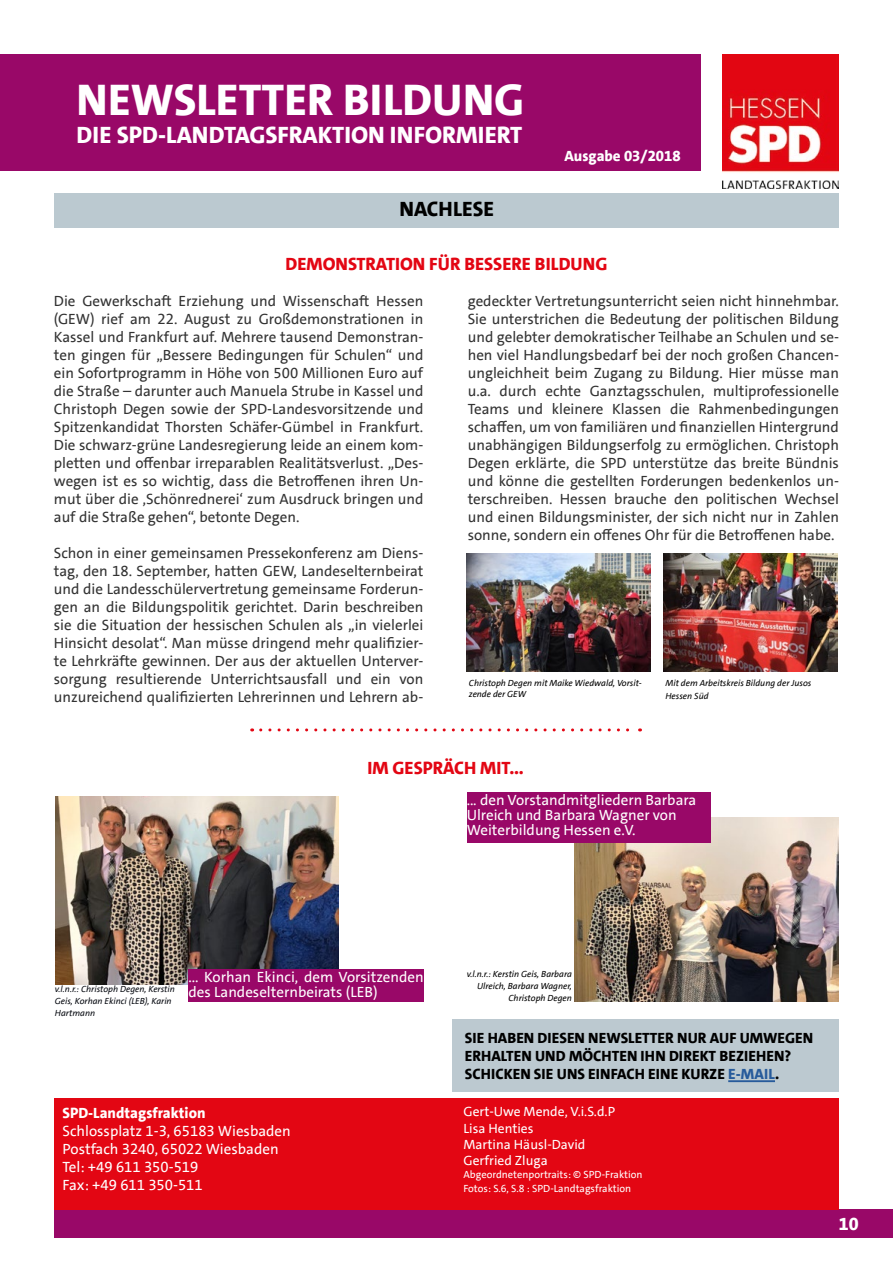
<style>
.page{position:relative;width:893px;height:1263px;background:#fff}
.page>*{position:absolute;margin:0;border:0;box-sizing:border-box;transform-origin:0 0}
.t1{font:800 45px "SPD The Sans Versal";color:#fff}
.t2{font:800 24px "SPD The Sans Versal";color:#fff}
.t3{font:800 21px "SPD The Sans";color:#000}
.t4{font:800 18px "SPD The Sans Versal";color:#e30613}
.t5{font:800 18px "SPD The Sans";color:#fff}
.t6{font:15px/18px "SPD The Sans";color:#333;text-align:justify}
.t7{font:15px/18px "SPD The Sans";color:#fff}
.t8{font:800 15px/18px "SPD The Sans Versal";color:#000}
.t9{font:800 15px "SPD The Sans";color:#fff}
.t10{font:13.5px/16.2px "SPD The Sans";color:#fff}
.t11{font:10.5px/14.4px "SPD The Sans";color:#fff}
.t12{font:italic 9px/12px "SPD The Sans";color:#000}
.t13{font:italic 9px/12px "SPD The Sans";color:#070a11}
.s1{color:#275b9b}
</style>
<div class="page">
<div style="left:0;top:54px;width:700px;height:117px;background:#990868"></div>
<img style="left:722px;top:54px;width:117px;height:135px">
<div style="left:54px;top:1209px;width:839px;height:29px;background:#990868"></div>
<div style="left:446px;top:1098px;width:393px;height:111px;background:#e30613"></div>
<div style="left:54px;top:1098px;width:392px;height:111px;background:#e30613"></div>
<div style="left:452px;top:1019px;width:387px;height:73px;background:#bcc9d0"></div>
<hr style="left:728px;top:1080px;width:47px;height:2px;background:#275b9b">
<div style="left:54px;top:193px;width:785px;height:34px;background:#bbc9d0"></div>
<img style="left:663px;top:554px;width:174px;height:117px">
<img style="left:467px;top:554px;width:183px;height:118px">
<svg style="left:261px;top:728px;width:379px;height:3px"></svg>
<img style="left:56px;top:796px;width:282px;height:188px">
<img style="left:574px;top:818px;width:265px;height:184px">
<div style="left:189px;top:969px;width:235px;height:32px;background:#990868"></div>
<div style="left:467px;top:792px;width:243px;height:51px;background:#990868"></div>
<h1 class="t1" style="left:77px;top:71px;width:449px">NEWSLETTER BILDUNG</h1>
<h2 class="t2" style="left:77px;top:120px;width:447px">DIE SPD-LANDTAGSFRAKTION INFORMIERT</h2>
<h3 class="t3" style="left:400px;top:195px;width:96px">NACHLESE</h3>
<p class="t9" style="left:564px;top:146px;width:118px">Ausgabe 03/2018</p>
<p class="t4" style="left:286px;top:252px;width:323px">DEMONSTRATION FÜR BESSERE BILDUNG</p>
<p class="t6" style="left:54px;top:292px;width:371px">Die Gewerkschaft Erziehung und Wissenschaft Hessen (GEW) rief am 22. August zu Großdemonstrationen in Kassel und Frankfurt auf. Mehrere tausend Demonstran&shy;ten gingen für „Bessere Bedingungen für Schulen“ und ein Sofortprogramm in Höhe von 500 Millionen Euro auf die Straße – darunter auch Manuela Strube in Kassel und Christoph Degen sowie der SPD-Landesvorsitzende und Spitzenkandidat Thorsten Schäfer-Gümbel in Frankfurt.<br>Die schwarz-grüne Landesregierung leide an einem kom&shy;pletten und offenbar irreparablen Realitätsverlust. „Des&shy;wegen ist es so wichtig, dass die Betroffenen ihren Un&shy;mut über die ‚Schönrednerei‘ zum Ausdruck bringen und auf die Straße gehen“, betonte Degen.</p>
<p class="t6" style="left:54px;top:544px;width:371px">Schon in einer gemeinsamen Pressekonferenz am Diens&shy;tag, den 18. September, hatten GEW, Landeselternbeirat und die Landesschülervertretung gemeinsame Forderun&shy;gen an die Bildungspolitik gerichtet. Darin beschreiben sie die Situation der hessischen Schulen als „in vielerlei Hinsicht desolat“. Man müsse dringend mehr qualifizier&shy;te Lehrkräfte gewinnen. Der aus der aktuellen Unterver&shy;sorgung resultierende Unterrichtsausfall und ein von unzureichend qualifizierten Lehrerinnen und Lehrern ab-</p>
<p class="t6" style="left:468px;top:292px;width:373px">gedeckter Vertretungsunterricht seien nicht hinnehmbar.<br>Sie unterstrichen die Bedeutung der politischen Bildung und gelebter demokratischer Teilhabe an Schulen und se&shy;hen viel Handlungsbedarf bei der noch großen Chancen&shy;ungleichheit beim Zugang zu Bildung. Hier müsse man u.a. durch echte Ganztagsschulen, multiprofessionelle Teams und kleinere Klassen die Rahmenbedingungen schaffen, um von familiären und finanziellen Hintergrund unabhängigen Bildungserfolg zu ermöglichen. Christoph Degen erklärte, die SPD unterstütze das breite Bündnis und könne die gestellten Forderungen bedenkenlos un&shy;terschreiben. Hessen brauche den politischen Wechsel und einen Bildungsminister, der sich nicht nur in Zahlen sonne, sondern ein offenes Ohr für die Betroffenen habe.</p>
<p class="t12" style="left:665px;top:676px;width:147px;line-height:13.5px">Mit dem Arbeitskreis Bildung der Jusos<br>Hessen Süd</p>
<p class="t12" style="left:469px;top:678px;width:174px;line-height:10.4px">Christoph Degen mit Maike Wiedwald, Vorsit&shy;zende der GEW</p>
<p class="t4" style="left:367px;top:756px;width:158px">IM GESPRÄCH MIT...</p>
<p class="t7" style="left:467px;top:793px;width:231px;line-height:15px">... den Vorstandmitgliedern Barbara<br>Ulreich und Barbara Wagner von<br>Weiterbildung Hessen e.V.</p>
<p class="t13" style="left:55px;top:983px;width:121px">v.l.n.r.: Christoph Degen, Kerstin<br>Geis, Korhan Ekinci (LEB), Karin<br>Hartmann</p>
<p class="t7" style="left:189px;top:970px;width:237px;line-height:15px">... Korhan Ekinci, dem Vorsitzenden des Landeselternbeirats (LEB)</p>
<p class="t9" style="left:63px;top:1103px;width:145px">SPD-Landtagsfraktion</p>
<p class="t7" style="left:63px;top:1121px;width:230px">Schlossplatz 1-3, 65183 Wiesbaden<br>Postfach 3240, 65022 Wiesbaden<br>Tel: +49 611 350-519<br>Fax: +49 611 350-511</p>
<p class="t12" style="left:467px;top:968px;width:107px;text-align:right">v.l.n.r.: Kerstin Geis, Barbara<br>Ulreich, Barbara Wagner,<br>Christoph Degen</p>
<p class="t8" style="left:465px;top:1029px;width:350px">SIE HABEN DIESEN NEWSLETTER NUR AUF UMWEGEN<br>ERHALTEN UND MÖCHTEN IHN DIREKT BEZIEHEN?<br>SCHICKEN SIE UNS EINFACH EINE KURZE <span class="s1">E-MAIL</span>.</p>
<p class="t10" style="left:463px;top:1104px;width:153px">Gert-Uwe Mende, V.i.S.d.P<br>Lisa Henties<br>Martina Häusl-David<br>Gerfried Zluga</p>
<p class="t11" style="left:463px;top:1167px;width:181px">Abgeordnetenportraits: © SPD-Fraktion<br>Fotos: S.6, S.8 : SPD-Landtagsfraktion</p>
<p class="t5" style="left:839px;top:1212px;width:21px">10</p>
</div>
